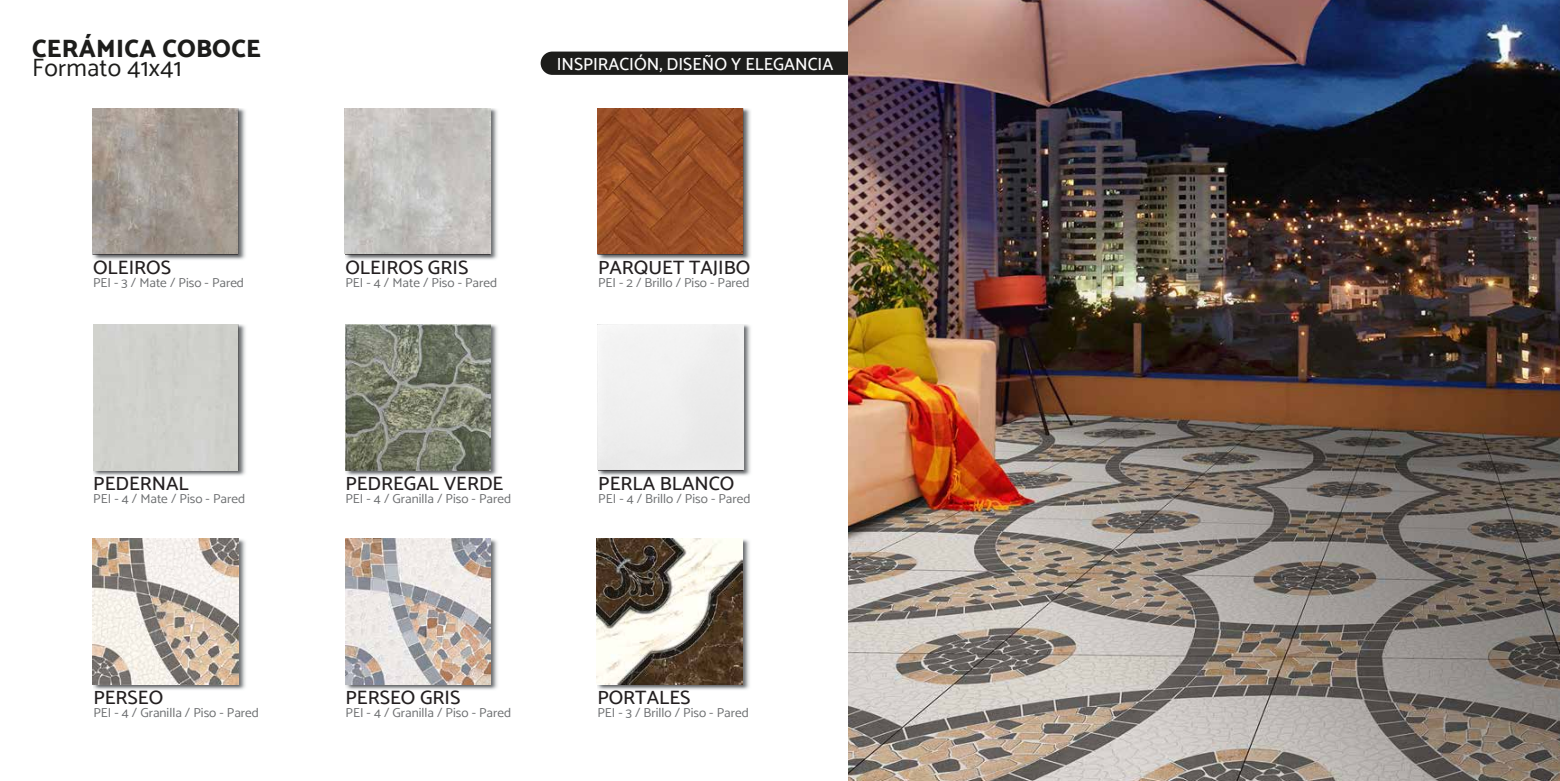
<style>
.page{position:relative;width:1560px;height:781px;background:#fff}
.page>*{position:absolute;margin:0;border:0;box-sizing:border-box;transform-origin:0 0}
.t1{font:800 25px "Catamaran";letter-spacing:.01em;color:#1d1d1b}
.t2{font:25px "Catamaran";letter-spacing:.01em;color:#1d1d1b}
.t3{font:500 19.25px "Catamaran";color:#231f20}
.t4{font:500 17.5px "Catamaran";color:#fff}
.t5{font:12.88px "Catamaran";color:#6d6f71}
</style>
<div class="page">
<div style="left:540px;top:52px;width:347px;height:23px;background:#1d1d1b;border-radius:12px"></div>
<img style="left:849px;top:0;width:710px;height:781px">
<img style="left:93px;top:108px;width:153px;height:152px">
<img style="left:93px;top:108px;width:145px;height:146px">
<img style="left:345px;top:108px;width:153px;height:152px">
<img style="left:345px;top:108px;width:145px;height:146px">
<img style="left:93px;top:324px;width:153px;height:152px">
<div style="left:93px;top:324px;width:145px;height:146px;background:#d0d1cc"></div>
<img style="left:345px;top:325px;width:153px;height:151px">
<img style="left:345px;top:324px;width:145px;height:146px">
<img style="left:598px;top:325px;width:153px;height:151px">
<div style="left:597px;top:325px;width:146px;height:145px;background:#eee"></div>
<img style="left:345px;top:539px;width:153px;height:151px">
<img style="left:345px;top:539px;width:145px;height:145px">
<img style="left:93px;top:539px;width:153px;height:151px">
<img style="left:93px;top:539px;width:145px;height:145px">
<img style="left:597px;top:539px;width:153px;height:151px">
<img style="left:597px;top:539px;width:145px;height:145px">
<img style="left:598px;top:108px;width:153px;height:152px">
<img style="left:597px;top:108px;width:146px;height:146px">
<h1 class="t1" style="left:32px;top:34px;width:230px">CERÁMICA COBOCE</h1>
<h1 class="t2" style="left:32px;top:53px;width:151px">Formato 41x41</h1>
<h3 class="t4" style="left:556px;top:53px;width:278px">INSPIRACIÓN, DISEÑO Y ELEGANCIA</h3>
<h2 class="t3" style="left:93px;top:256px;width:79px">OLEIROS</h2>
<p class="t5" style="left:93px;top:275px;width:152px">PEI - 3 / Mate / Piso - Pared</p>
<h2 class="t3" style="left:345px;top:256px;width:124px">OLEIROS GRIS</h2>
<p class="t5" style="left:345px;top:275px;width:153px">PEI - 4 / Mate / Piso - Pared</p>
<h2 class="t3" style="left:598px;top:256px;width:154px">PARQUET TAJIBO</h2>
<p class="t5" style="left:598px;top:275px;width:153px">PEI - 2 / Brillo / Piso - Pared</p>
<h2 class="t3" style="left:93px;top:472px;width:97px">PEDERNAL</h2>
<p class="t5" style="left:93px;top:491px;width:153px">PEI - 4 / Mate / Piso - Pared</p>
<h2 class="t3" style="left:345px;top:472px;width:159px">PEDREGAL VERDE</h2>
<p class="t5" style="left:345px;top:491px;width:167px">PEI - 4 / Granilla / Piso - Pared</p>
<h2 class="t3" style="left:598px;top:472px;width:138px">PERLA BLANCO</h2>
<p class="t5" style="left:598px;top:491px;width:154px">PEI - 4 / Brillo / Piso - Pared</p>
<h2 class="t3" style="left:93px;top:686px;width:71px">PERSEO</h2>
<p class="t5" style="left:93px;top:705px;width:167px">PEI - 4 / Granilla / Piso - Pared</p>
<h2 class="t3" style="left:345px;top:686px;width:116px">PERSEO GRIS</h2>
<p class="t5" style="left:345px;top:705px;width:167px">PEI - 4 / Granilla / Piso - Pared</p>
<h2 class="t3" style="left:597px;top:686px;width:95px">PORTALES</h2>
<p class="t5" style="left:597px;top:705px;width:153px">PEI - 3 / Brillo / Piso - Pared</p>
</div>
